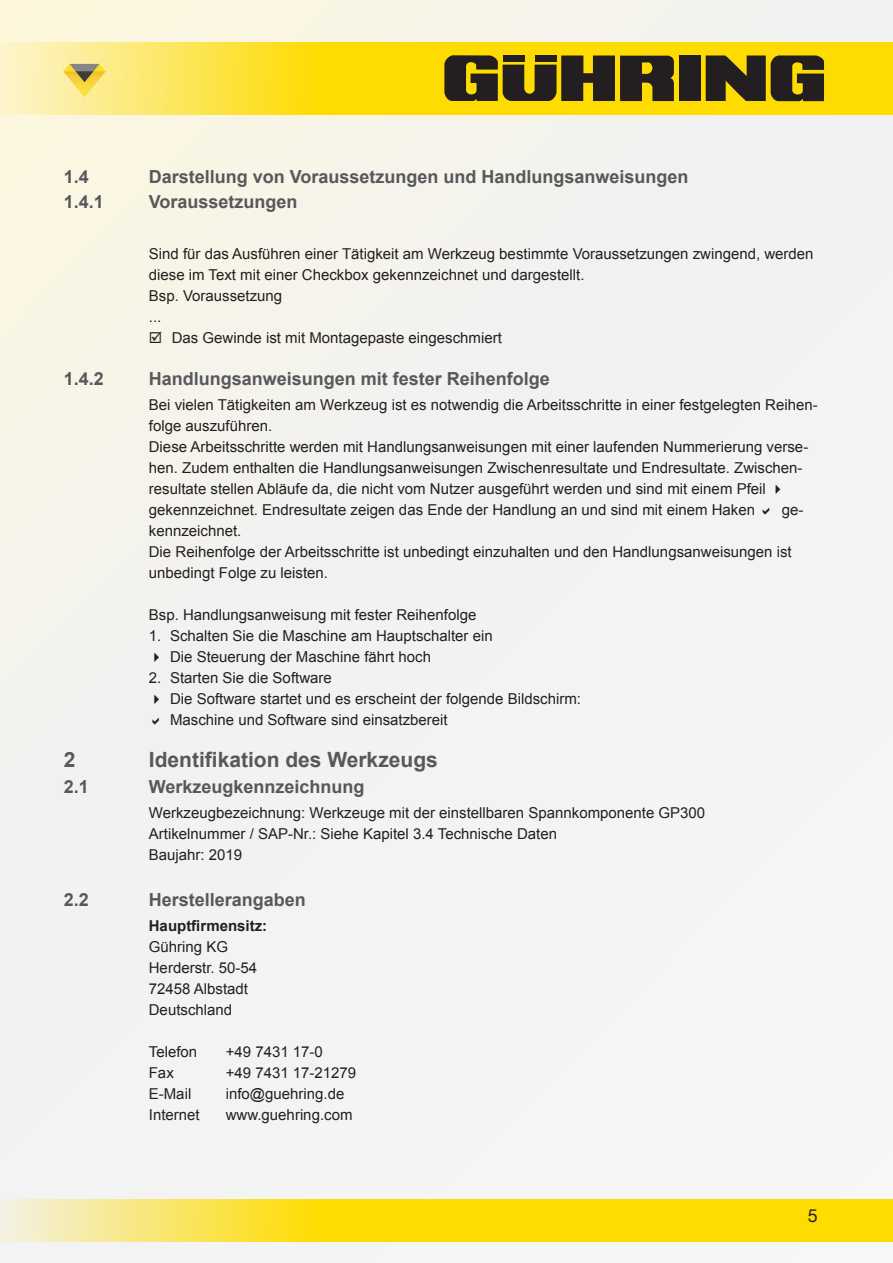
<style>
.page{position:relative;width:893px;height:1263px;background:#fff}
.page>*{position:absolute;margin:0;border:0;box-sizing:border-box;transform-origin:0 0}
.t1{font:700 21px "Arial";color:#57585a}
.t2{font:700 18px "Arial";color:#57585a}
.t3{font:18px "Helvetica Neue LTW1 G";color:#231f20}
.t4{font:15px/21px "Arial";color:#231f20}
.t5{font:700 15px "Arial";color:#231f20}
</style>
<div class="page">
<div style="left:0;top:0;width:893px;height:1263px;background:linear-gradient(to right,#f4f3ec,#f3f3f5)"></div>
<svg style="left:0;top:43px;width:893px;height:72px;background:#fde12f"></svg>
<svg style="left:0;top:1199px;width:893px;height:43px;background:#fcdf29"></svg>
<div style="left:679px;top:56px;width:22px;height:45px;background:#231f20"></div>
<svg style="left:706px;top:55px;width:118px;height:46px;background:#4f4419"></svg>
<svg style="left:444px;top:55px;width:230px;height:46px;background:#554a18"></svg>
<img style="left:64px;top:64px;width:43px;height:42px">
<svg style="left:150px;top:331px;width:12px;height:12px"></svg>
<svg style="left:776px;top:485px;width:4px;height:9px"></svg>
<svg style="left:763px;top:508px;width:7px;height:7px"></svg>
<svg style="left:153px;top:718px;width:6px;height:7px"></svg>
<p class="t2" style="left:64px;top:164px;width:27px">1.4</p>
<p class="t2" style="left:149px;top:164px;width:541px">Darstellung von Voraussetzungen und Handlungsanweisungen</p>
<p class="t2" style="left:64px;top:189px;width:42px">1.4.1</p>
<p class="t2" style="left:149px;top:189px;width:150px">Voraussetzungen</p>
<p class="t4" style="left:149px;top:243px;width:666px">Sind für das Ausführen einer Tätigkeit am Werkzeug bestimmte Voraussetzungen zwingend, werden</p>
<p class="t4" style="left:149px;top:264px;width:437px">diese im Text mit einer Checkbox gekennzeichnet und dargestellt.</p>
<p class="t4" style="left:149px;top:285px;width:135px">Bsp. Voraussetzung</p>
<p class="t4" style="left:149px;top:306px;width:14px">...</p>
<p class="t4" style="left:172px;top:327px;width:332px">Das Gewinde ist mit Montagepaste eingeschmiert</p>
<p class="t2" style="left:64px;top:366px;width:42px">1.4.2</p>
<p class="t2" style="left:149px;top:366px;width:403px">Handlungsanweisungen mit fester Reihenfolge</p>
<p class="t4" style="left:149px;top:394px;width:670px">Bei vielen Tätigkeiten am Werkzeug ist es notwendig die Arbeitsschritte in einer festgelegten Reihen&shy;folge auszuführen.<br>Diese Arbeitsschritte werden mit Handlungsanweisungen mit einer laufenden Nummerierung verse&shy;hen. Zudem enthalten die Handlungsanweisungen Zwischenresultate und Endresultate. Zwischen&shy;resultate stellen Abläufe da, die nicht vom Nutzer ausgeführt werden und sind mit einem Pfeil gekennzeichnet. Endresultate zeigen das Ende der Handlung an und sind mit einem Haken</p>
<p class="t4" style="left:782px;top:499px;width:23px">ge-</p>
<p class="t4" style="left:149px;top:520px;width:644px">kennzeichnet.<br>Die Reihenfolge der Arbeitsschritte ist unbedingt einzuhalten und den Handlungsanweisungen ist unbedingt Folge zu leisten.</p>
<p class="t4" style="left:149px;top:604px;width:329px">Bsp. Handlungsanweisung mit fester Reihenfolge</p>
<p class="t4" style="left:170px;top:625px;width:324px;text-indent:-21px">1. Schalten Sie die Maschine am Hauptschalter ein<br>Die Steuerung der Maschine fährt hoch</p>
<p class="t4" style="left:170px;top:667px;width:412px;text-indent:-21px">2. Starten Sie die Software<br>Die Software startet und es erscheint der folgende Bildschirm:<br>Maschine und Software sind einsatzbereit</p>
<h1 class="t1" style="left:64px;top:745px;width:13px">2</h1>
<h1 class="t1" style="left:149px;top:745px;width:291px">Identifikation des Werkzeugs</h1>
<p class="t2" style="left:64px;top:773px;width:27px">2.1</p>
<p class="t2" style="left:149px;top:773px;width:217px">Werkzeugkennzeichnung</p>
<p class="t4" style="left:149px;top:802px;width:558px">Werkzeugbezeichnung: Werkzeuge mit der einstellbaren Spannkomponente GP300<br>Artikelnummer / SAP-Nr.: Siehe Kapitel 3.4 Technische Daten<br>Baujahr: 2019</p>
<p class="t2" style="left:64px;top:887px;width:27px">2.2</p>
<p class="t2" style="left:149px;top:887px;width:159px">Herstellerangaben</p>
<p class="t5" style="left:149px;top:915px;width:120px">Hauptfirmensitz:</p>
<p class="t4" style="left:149px;top:936px;width:110px">Gühring KG<br>Herderstr. 50-54<br>72458 Albstadt<br>Deutschland</p>
<p class="t4" style="left:149px;top:1041px;width:50px">Telefon</p>
<p class="t4" style="left:226px;top:1041px;width:99px">+49 7431 17-0</p>
<p class="t4" style="left:149px;top:1062px;width:27px">Fax</p>
<p class="t4" style="left:226px;top:1062px;width:132px">+49 7431 17-21279</p>
<p class="t4" style="left:149px;top:1083px;width:44px">E-Mail</p>
<p class="t4" style="left:226px;top:1083px;width:120px">info@guehring.de</p>
<p class="t4" style="left:149px;top:1104px;width:52px">Internet</p>
<p class="t4" style="left:226px;top:1104px;width:128px">www.guehring.com</p>
<p class="t3" style="left:808px;top:1204px;width:12px">5</p>
</div>
